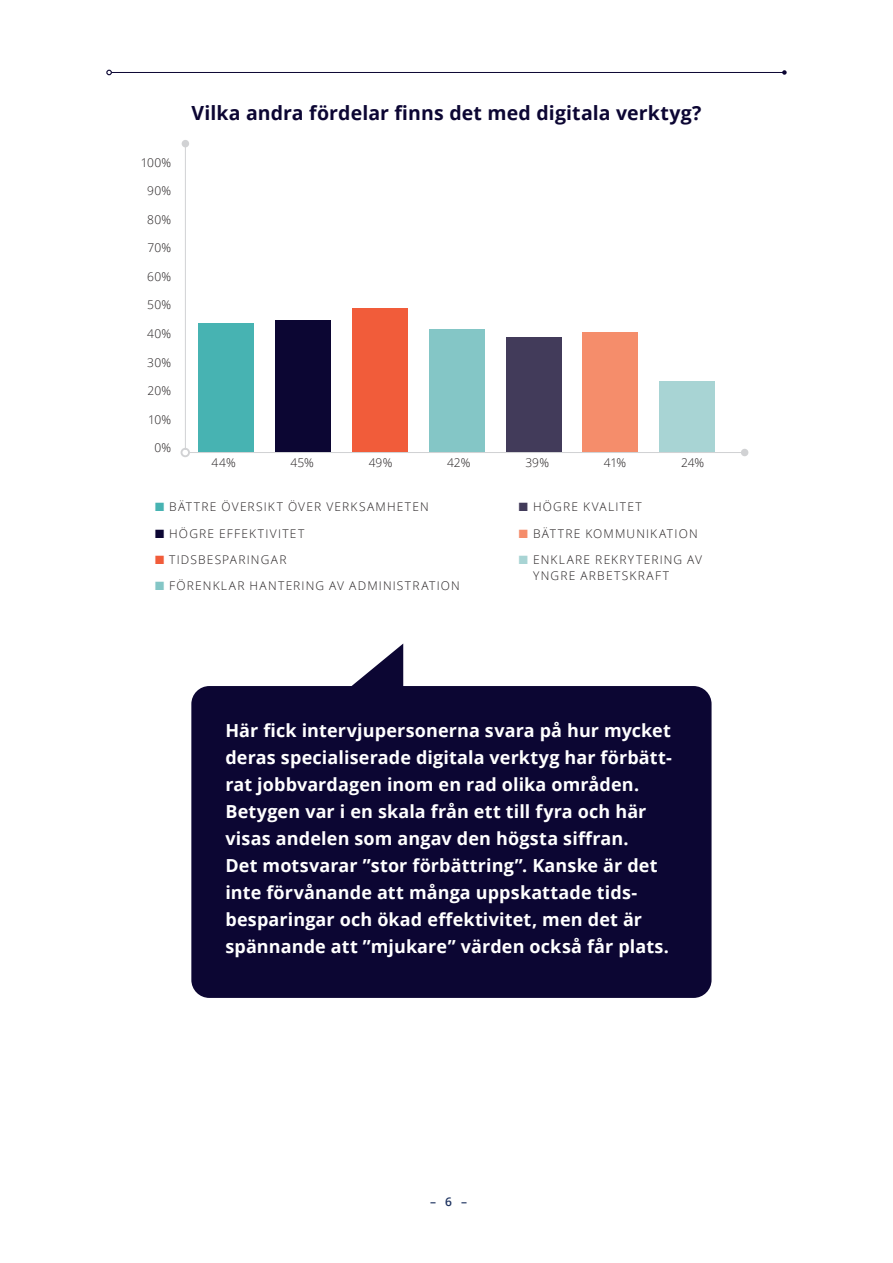
<style>
.page{position:relative;width:893px;height:1263px;background:#fff}
.page>*{position:absolute;margin:0;border:0;box-sizing:border-box;transform-origin:0 0}
.t1{font:700 19.5px "Open Sans";letter-spacing:.005em;color:#0c0633}
.t2{font:700 18px/27px "Open Sans";letter-spacing:.005em;color:#fff}
.t3{font:300 12px/16.5px "Open Sans";letter-spacing:.1em;color:#231f20}
.t4{font:600 12px "Open Sans";color:#1f3461}
.s1{color:#47b3b2}
.s2{color:#0c0633}
.s3{color:#f15c3a}
.s4{color:#84c6c6}
.s5{color:#423b5a}
.s6{color:#f58d6b}
.s7{color:#a8d4d4}
</style>
<div class="page">
<hr style="left:111px;top:72px;width:673px;height:1px;background:#0c0633">
<svg style="left:106px;top:70px;width:6px;height:5px"></svg>
<svg style="left:782px;top:70px;width:5px;height:5px"></svg>
<div style="left:199px;top:323px;width:55px;height:129px;background:#47b3b2"></div>
<div style="left:275px;top:320px;width:56px;height:132px;background:#0c0633"></div>
<div style="left:352px;top:308px;width:56px;height:144px;background:#f15c3a"></div>
<div style="left:429px;top:329px;width:55px;height:123px;background:#84c6c6"></div>
<div style="left:506px;top:338px;width:55px;height:114px;background:#423b5a"></div>
<div style="left:583px;top:332px;width:55px;height:120px;background:#f58d6b"></div>
<div style="left:659px;top:381px;width:56px;height:71px;background:#a8d4d4"></div>
<div style="left:191px;top:686px;width:520px;height:312px;background:#0c0633;border-radius:18px"></div>
<svg style="left:351px;top:643px;width:52px;height:43px"></svg>
<hr style="left:189px;top:452px;width:556px;height:1px;background:#d1d2d4">
<div style="left:181px;top:448px;width:9px;height:9px;border:2px solid #d1d2d4;border-radius:50%"></div>
<div style="left:741px;top:449px;width:7px;height:7px;background:#d1d2d4;border-radius:50%"></div>
<hr style="left:185px;top:144px;width:1px;height:306px;background:#d1d2d4">
<div style="left:182px;top:140px;width:7px;height:7px;background:#d1d2d4;border-radius:50%"></div>
<p class="t3" style="left:141px;top:154px;width:32px">100%</p>
<p class="t3" style="left:147px;top:183px;width:26px">90%</p>
<p class="t3" style="left:147px;top:211px;width:25px">80%</p>
<p class="t3" style="left:148px;top:240px;width:25px">70%</p>
<p class="t3" style="left:147px;top:268px;width:25px">60%</p>
<p class="t3" style="left:147px;top:297px;width:25px">50%</p>
<p class="t3" style="left:147px;top:325px;width:26px">40%</p>
<p class="t3" style="left:147px;top:354px;width:25px">30%</p>
<p class="t3" style="left:148px;top:382px;width:25px">20%</p>
<p class="t3" style="left:148px;top:411px;width:25px">10%</p>
<p class="t3" style="left:154px;top:439px;width:18px">0%</p>
<p class="t1" style="left:191px;top:99px;width:512px">Vilka andra fördelar finns det med digitala verktyg?</p>
<p class="t3" style="left:212px;top:454px;width:26px">44%</p>
<p class="t3" style="left:290px;top:454px;width:25px">45%</p>
<p class="t3" style="left:369px;top:454px;width:25px">49%</p>
<p class="t3" style="left:447px;top:454px;width:25px">42%</p>
<p class="t3" style="left:525px;top:454px;width:25px">39%</p>
<p class="t3" style="left:604px;top:454px;width:24px">41%</p>
<p class="t3" style="left:681px;top:454px;width:25px">24%</p>
<p class="t3" style="left:155px;top:498px;width:275px"><span class="s1">■</span> BÄTTRE ÖVERSIKT ÖVER VERKSAMHETEN</p>
<p class="t3" style="left:155px;top:525px;width:151px"><span class="s2">■</span> HÖGRE EFFEKTIVITET</p>
<p class="t3" style="left:155px;top:551px;width:133px"><span class="s3">■</span> TIDSBESPARINGAR</p>
<p class="t3" style="left:155px;top:577px;width:306px"><span class="s4">■</span> FÖRENKLAR HANTERING AV ADMINISTRATION</p>
<p class="t3" style="left:519px;top:498px;width:124px"><span class="s5">■</span> HÖGRE KVALITET</p>
<p class="t3" style="left:519px;top:525px;width:180px"><span class="s6">■</span> BÄTTRE KOMMUNIKATION</p>
<p class="t3" style="left:533px;top:551px;width:171px;text-indent:-14px"><span class="s7">■</span> ENKLARE REKRYTERING AV<br>YNGRE ARBETSKRAFT</p>
<p class="t2" style="left:225px;top:716px;width:448px">Här fick intervjupersonerna svara på hur mycket deras specialiserade digitala verktyg har förbätt&shy;rat jobbvardagen inom en rad olika områden.<br>Betygen var i en skala från ett till fyra och här visas andelen som angav den högsta siffran.<br>Det motsvarar ”stor förbättring”. Kanske är det inte förvånande att många uppskattade tids&shy;besparingar och ökad effektivitet, men det är spännande att ”mjukare” värden också får plats.</p>
<p class="t4" style="left:430px;top:1194px;width:39px">– 6 –</p>
</div>
